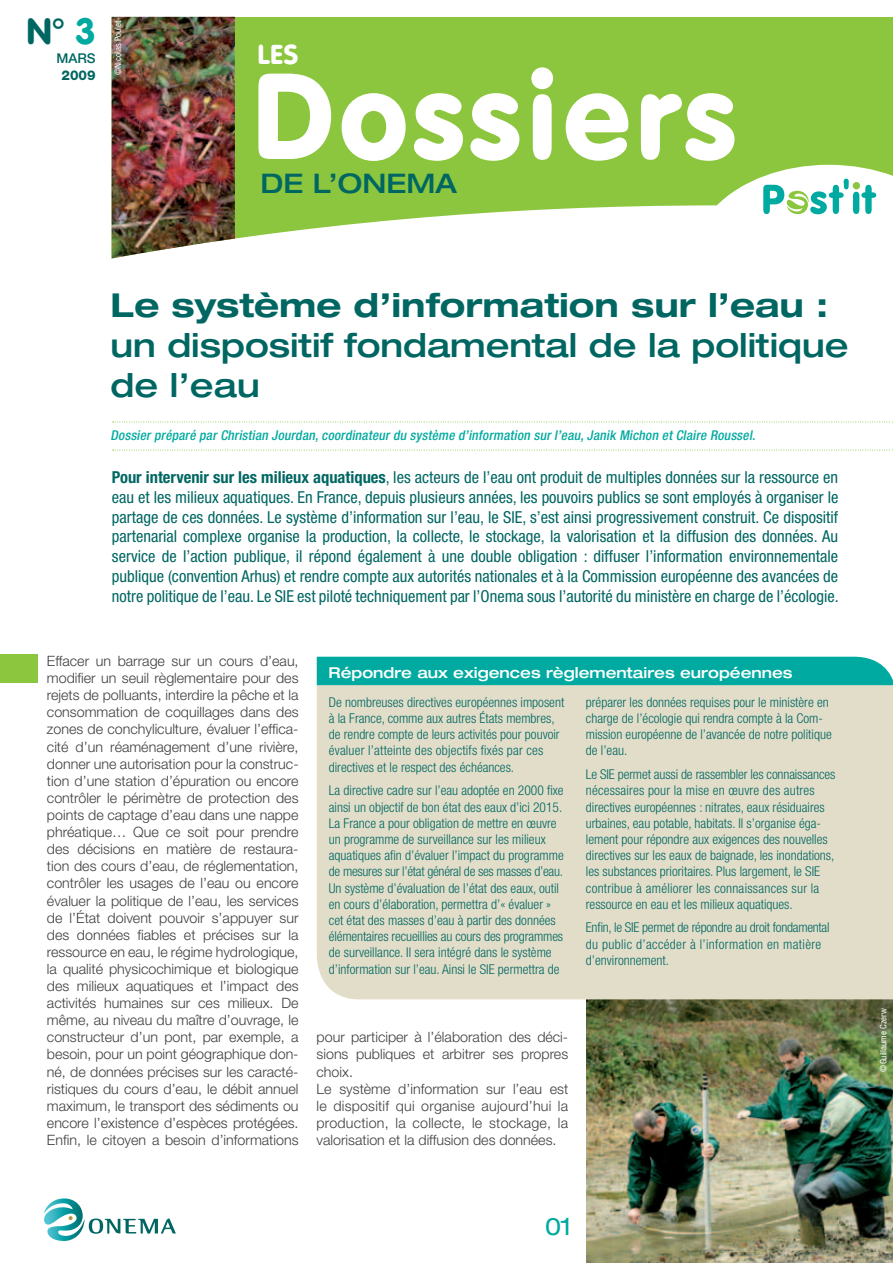
<style>
.page{position:relative;width:893px;height:1263px;background:#fff}
.page>*{position:absolute;margin:0;border:0;box-sizing:border-box;transform-origin:0 0}
.t1{font:120.15px "VAG Rounded BT";letter-spacing:.035em;color:#fff}
.t2{font:36px "VAG Rounded BT";color:#006662}
.t3{font:500 expanded 33px/39.6px "Helvetica Neue";color:#006662}
.t4{font:700 expanded 33px "Helvetica Neue";color:#006662}
.t5{font:500 expanded 27px "Helvetica Neue";color:#006662}
.t6{font:27px "VAG Rounded BT";color:#fff}
.t7{font:expanded 24px "Helvetica Neue";color:#00aaa0}
.t8{font:condensed 16.5px/19.8px "Helvetica Neue";color:#006662;text-align:justify}
.t9{font:500 expanded 15px "Helvetica Neue";color:#fff}
.t10{font:300 14.25px/17.1px "Helvetica Neue";color:#3e3e3f;text-align:justify}
.t11{font:300 condensed 13.5px/16.2px "Helvetica Neue";color:#006662}
.t12{font:italic 500 condensed 13.5px "Helvetica Neue";color:#00aaa0}
.t13{font:500 13.5px "Helvetica Neue";color:#006662}
.t14{font:800 13.5px "Helvetica Neue";color:#006662}
.t15{font:condensed 9px "Helvetica Neue";color:#fff}
.s1{color:#00aaa0}
.s2{font-weight:700}
</style>
<div class="page">
<img style="left:586px;top:999px;width:307px;height:264px">
<div style="left:0;top:654px;width:37px;height:28px;background:#8bc63e"></div>
<svg style="left:44px;top:1198px;width:132px;height:43px"></svg>
<svg style="left:235px;top:17px;width:658px;height:222px;background:#99cd56"></svg>
<svg style="left:763px;top:178px;width:113px;height:36px"></svg>
<div style="left:853px;top:182px;width:7px;height:7px;background:#8bc63e;border-radius:50%"></div>
<img style="left:112px;top:17px;width:123px;height:241px">
<svg style="left:113px;top:422px;width:780px;height:1px"></svg>
<svg style="left:113px;top:450px;width:780px;height:1px"></svg>
<div style="left:317px;top:685px;width:576px;height:314px;background:#e1ddc8"></div>
<div style="left:317px;top:657px;width:576px;height:28px;background:#00aaa0"></div>
<h2 class="t2" style="left:26px;top:8px;width:71px">N° <span class="s1">3</span></h2>
<p class="t15" style="left:113px;top:75px;width:56px;rotate:-90deg">©Nicolas Poulet</p>
<p class="t13" style="left:56px;top:51px;width:41px">MARS</p>
<p class="t14" style="left:62px;top:67px;width:36px">2009</p>
<h3 class="t6" style="left:257px;top:37px;width:42px">LES</h3>
<h1 class="t1" style="left:251px;top:40px;width:487px">Dossiers</h1>
<h3 class="t5" style="left:260px;top:167px;width:198px">de l’Onema</h3>
<h3 class="t4" style="left:111px;top:285px;width:719px">Le système d’information sur l’eau :</h3>
<h3 class="t3" style="left:111px;top:325px;width:739px">un dispositif fondamental de la politique de l’eau</h3>
<p class="t12" style="left:111px;top:427px;width:649px">Dossier préparé par Christian Jourdan,coordinateur du système d’information sur l’eau,Janik Michon et Claire Roussel.</p>
<p class="t8" style="left:112px;top:467px;width:728px"><span class="s2">Pour intervenir sur les milieux aquatiques</span>, les acteurs de l’eau ont produit de multiples données sur la ressource en eau et les milieux aquatiques. En France, depuis plusieurs années, les pouvoirs publics se sont employés à organiser le partage de ces données. Le système d’information sur l’eau, le SIE, s’est ainsi progressivement construit. Ce dispositif partenarial complexe organise la production, la collecte, le stockage, la valorisation et la diffusion des données. Au service de l’action publique, il répond également à une double obligation : diffuser l’information environnementale publique (convention Arhus) et rendre compte aux autorités nationales et à la Commission européenne des avancées de notre politique de l’eau. Le SIE est piloté techniquement par l’Onema sous l’autorité du ministère en charge de l’écologie.</p>
<p class="t10" style="left:47px;top:652px;width:253px">Effacer un barrage sur un cours d’eau, modifier un seuil règlementaire pour des rejets de polluants, interdire la pêche et la consommation de coquillages dans des zones de conchyliculture, évaluer l’effica&shy;cité d’un réaménagement d’une rivière, donner une autorisation pour la construc&shy;tion d’une station d’épuration ou encore contrôler le périmètre de protection des points de captage d’eau dans une nappe phréatique… Que ce soit pour prendre des décisions en matière de restaura&shy;tion des cours d’eau, de réglementation, contrôler les usages de l’eau ou encore évaluer la politique de l’eau, les services de l’État doivent pouvoir s’appuyer sur des données fiables et précises sur la ressource en eau, le régime hydrologique, la qualité physicochimique et biologique des milieux aquatiques et l’impact des activités humaines sur ces milieux. De même, au niveau du maître d’ouvrage, le constructeur d’un pont, par exemple, a besoin, pour un point géographique don&shy;né, de données précises sur les caracté&shy;ristiques du cours d’eau, le débit annuel maximum, le transport des sédiments ou encore l’existence d’espèces protégées.<br>Enfin, le citoyen a besoin d’informations</p>
<p class="t9" style="left:328px;top:663px;width:466px">Répondre aux exigences règlementaires européennes</p>
<p class="t11" style="left:329px;top:694px;width:237px">De nombreuses directives européennes imposent à la France, comme aux autres États membres, de rendre compte de leurs activités pour pouvoir évaluer l’atteinte des objectifs fixés par ces directives et le respect des échéances.</p>
<p class="t11" style="left:329px;top:782px;width:236px">La directive cadre sur l’eau adoptée en 2000 fixe ainsi un objectif de bon état des eaux d’ici 2015.<br>La France a pour obligation de mettre en œuvre un programme de surveillance sur les milieux aquatiques afin d’évaluer l’impact du programme de mesures sur l’état général de ses masses d’eau.<br>Un système d’évaluation de l’état des eaux, outil en cours d’élaboration, permettra d’« évaluer » cet état des masses d’eau à partir des données élémentaires recueillies au cours des programmes de surveillance. Il sera intégré dans le système d’information sur l’eau. Ainsi le SIE permettra de</p>
<p class="t11" style="left:586px;top:694px;width:247px">préparer les données requises pour le ministère en charge de l’écologie qui rendra compte à la Com&shy;mission européenne de l’avancée de notre politique de l’eau.</p>
<p class="t11" style="left:586px;top:766px;width:251px">Le SIE permet aussi de rassembler les connaissances nécessaires pour la mise en œuvre des autres directives européennes : nitrates, eaux résiduaires urbaines, eau potable, habitats. Il s’organise éga&shy;lement pour répondre aux exigences des nouvelles directives sur les eaux de baignade, les inondations, les substances prioritaires. Plus largement, le SIE contribue à améliorer les connaissances sur la ressource en eau et les milieux aquatiques.</p>
<p class="t11" style="left:586px;top:919px;width:245px">Enfin, le SIE permet de répondre au droit fondamental du public d’accéder à l’information en matière d’environnement.</p>
<p class="t10" style="left:317px;top:1028px;width:253px;text-align:left">pour participer à l’élaboration des déci&shy;sions publiques et arbitrer ses propres choix.<br>Le système d’information sur l’eau est le dispositif qui organise aujourd’hui la production, la collecte, le stockage, la valorisation et la diffusion des données.</p>
<h3 class="t7" style="left:545px;top:1212px;width:28px">01</h3>
<p class="t15" style="left:878px;top:1071px;width:65px;rotate:-90deg">©Guillaume Czerw</p>
</div>
